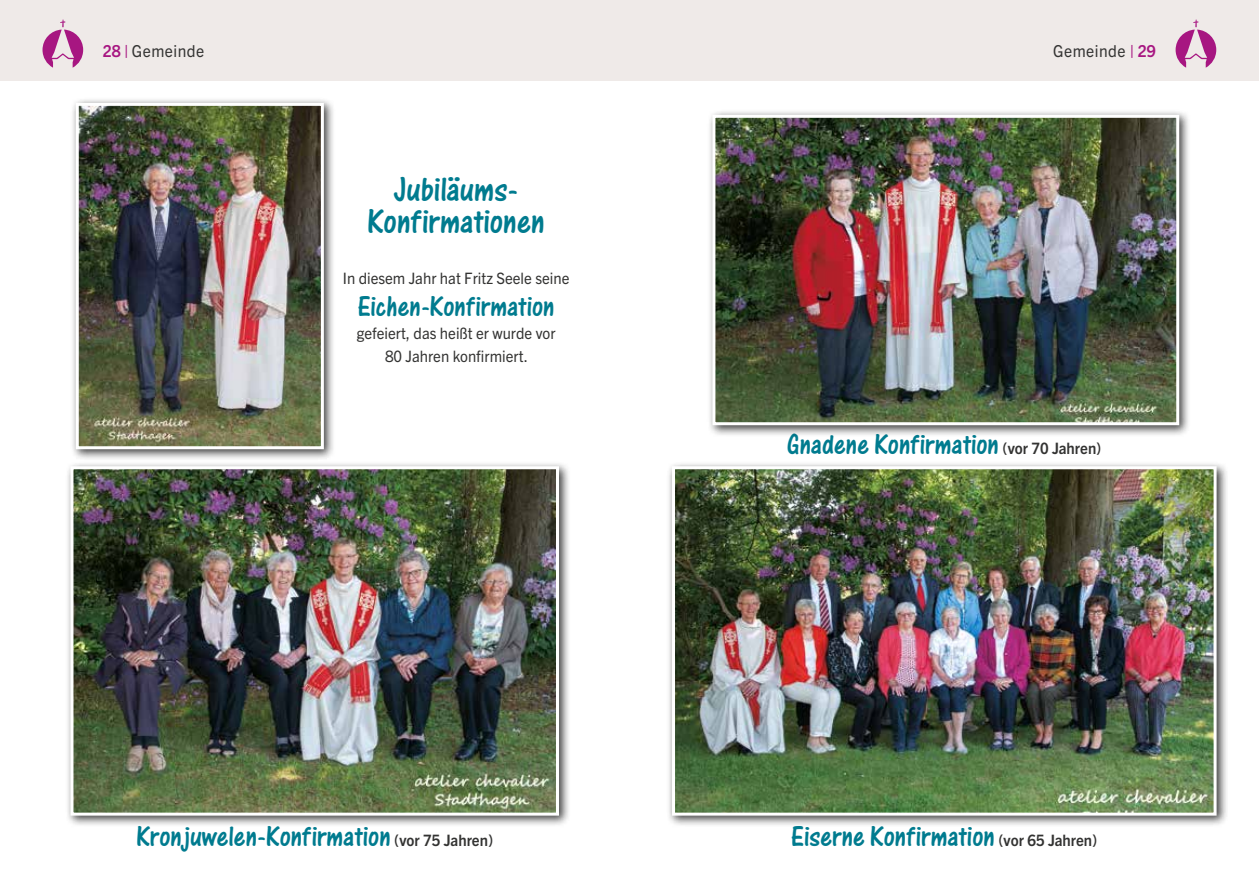
<style>
.page{position:relative;width:1259px;height:893px;background:#fff}
.page>*{position:absolute;margin:0;border:0;box-sizing:border-box;transform-origin:0 0}
.t1{font:36px/31.8px "One Stroke Script Let Plain";color:#007b8f;text-align:center;scale:.95 1}
.t2{font:30px "One Stroke Script Let Plain";color:#007b8f;scale:.95 1}
.t3{font:16.5px "Trade Gothic Next LT Pro";letter-spacing:.03em;color:#333332;scale:.95 1}
.t4{font:15.75px/23.2px "Trade Gothic Next LT Pro";color:#333332;text-align:center;scale:.95 1}
.s1{font-weight:700;color:#a71681}
.s2{font-family:"Trade Gothic Next LT Pro";font-weight:700;font-size:15.75px;color:#333332}
</style>
<div class="page">
<div style="left:0;top:0;width:1259px;height:81px;background:#efeae8"></div>
<svg style="left:43px;top:19px;width:40px;height:49px"></svg>
<svg style="left:1175px;top:19px;width:41px;height:49px"></svg>
<div style="left:70px;top:97px;width:265px;height:364px;background:#000;opacity:.75"></div>
<img style="left:80px;top:107px;width:240px;height:338px">
<div style="left:76px;top:103px;width:248px;height:346px;border:3px solid #fff"></div>
<div style="left:65px;top:461px;width:505px;height:366px;background:#000;opacity:.75"></div>
<img style="left:74px;top:470px;width:481px;height:342px">
<div style="left:70px;top:466px;width:489px;height:350px;border:3px solid #fff"></div>
<div style="left:707px;top:109px;width:483px;height:328px;background:#000;opacity:.75"></div>
<img style="left:716px;top:119px;width:459px;height:302px">
<div style="left:712px;top:115px;width:467px;height:310px;border:3px solid #fff"></div>
<div style="left:666px;top:461px;width:562px;height:366px;background:#000;opacity:.75"></div>
<img style="left:676px;top:470px;width:536px;height:342px">
<div style="left:672px;top:466px;width:544px;height:350px;border:3px solid #fff"></div>
<p class="t3" style="left:103px;top:40px;width:108px"><span class="s1">28 |</span> Gemeinde</p>
<p class="t3" style="left:1053px;top:40px;width:110px">Gemeinde <span class="s1">| 29</span></p>
<p class="t1" style="left:367px;top:174px;width:188px">Jubiläums-<br>Konfirmationen</p>
<p class="t4" style="left:343px;top:265px;width:240px">In diesem Jahr hat Fritz Seele seine</p>
<p class="t2" style="left:358px;top:289px;width:209px">Eichen-Konfirmation</p>
<p class="t4" style="left:357px;top:321px;width:211px">gefeiert, das heißt er wurde vor<br>80 Jahren konfirmiert.</p>
<p class="t2" style="left:136px;top:819px;width:377px">Kronjuwelen-Konfirmation <span class="s2">(vor 75 Jahren)</span></p>
<p class="t2" style="left:787px;top:427px;width:333px">Gnadene Konfirmation <span class="s2">(vor 70 Jahren)</span></p>
<p class="t2" style="left:791px;top:819px;width:324px">Eiserne Konfirmation <span class="s2">(vor 65 Jahren)</span></p>
</div>
